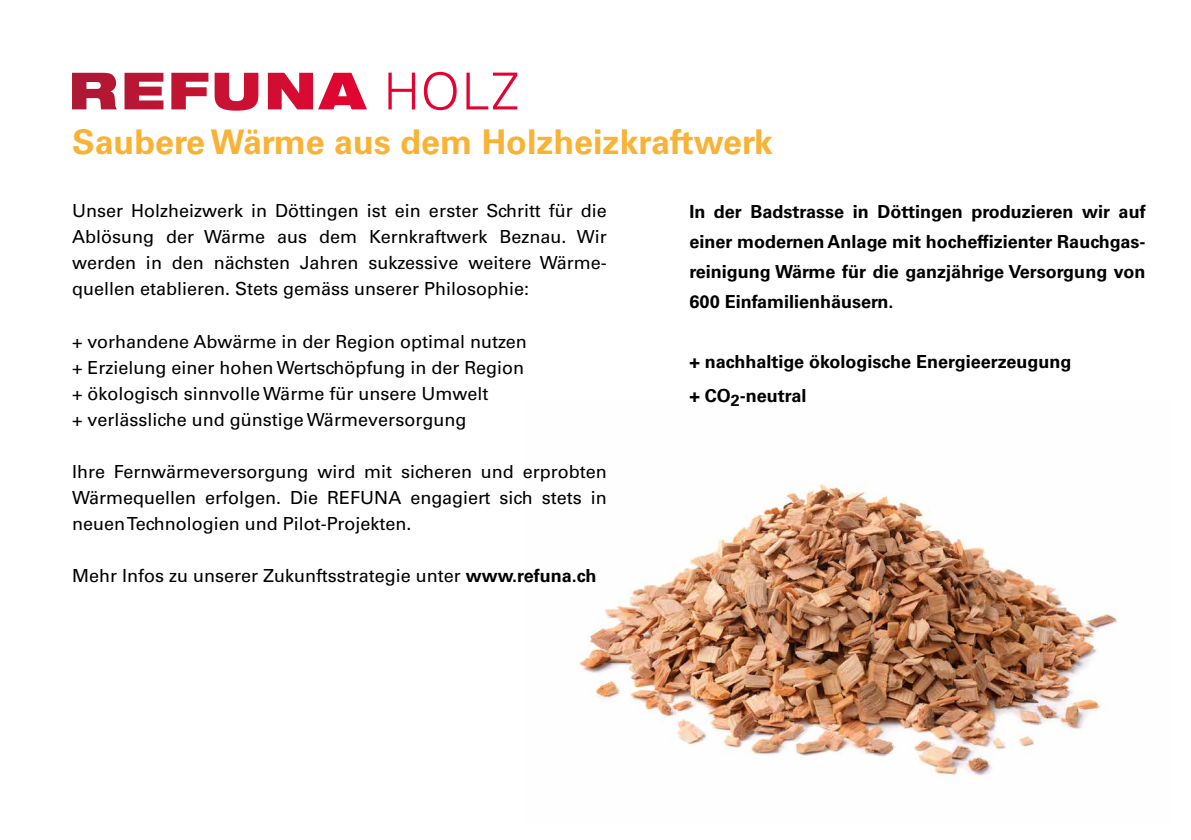
<style>
.page{position:relative;width:1191px;height:840px;background:#fff}
.page>*{position:absolute;margin:0;border:0;box-sizing:border-box;transform-origin:0 0}
.t1{font:300 51px "Univers LT Std";color:#e40230}
.t2{font:700 34px "Univers LT Std";color:#f9b234}
.t3{font:18px/26px "Univers";color:#000;text-align:justify}
.t4{font:700 18px/30px "Univers";color:#000;text-align:justify}
.s1{font-weight:700}
</style>
<div class="page">
<img style="left:577px;top:484px;width:540px;height:292px">
<svg style="left:72px;top:73px;width:295px;height:38px"></svg>
<h1 class="t1" style="left:383px;top:61px;width:137px">HOLZ</h1>
<h2 class="t2" style="left:72px;top:122px;width:702px">Saubere Wärme aus dem Holzheizkraftwerk</h2>
<p class="t3" style="left:72px;top:198px;width:536px">Unser Holzheizwerk in Döttingen ist ein erster Schritt für die Ablösung der Wärme aus dem Kernkraftwerk Beznau. Wir werden in den nächsten Jahren sukzessive weitere Wärme&shy;quellen etablieren. Stets gemäss unserer Philosophie:</p>
<p class="t3" style="left:72px;top:328px;width:456px;text-align:left">+ vorhandene Abwärme in der Region optimal nutzen + Erzielung einer hohen Wertschöpfung in der Region + ökologisch sinnvolle Wärme für unsere Umwelt<br>+ verlässliche und günstige Wärmeversorgung</p>
<p class="t3" style="left:72px;top:458px;width:536px">Ihre Fernwärmeversorgung wird mit sicheren und erprobten Wärmequellen erfolgen. Die REFUNA engagiert sich stets in neuen Technologien und Pilot-Projekten.</p>
<p class="t3" style="left:72px;top:562px;width:526px">Mehr Infos zu unserer Zukunftsstrategie unter <span class="s1">www.refuna.ch</span></p>
<p class="t4" style="left:689px;top:196px;width:458px">In der Badstrasse in Döttingen produzieren wir auf einer modernen Anlage mit hocheffizienter Rauchgas&shy;reinigung Wärme für die ganzjährige Versorgung von 600 Einfamilienhäusern.</p>
<p class="t4" style="left:689px;top:344px;width:384px;line-height:34px">+ nachhaltige ökologische Energieerzeugung + CO<sub>2</sub>-neutral</p>
</div>
